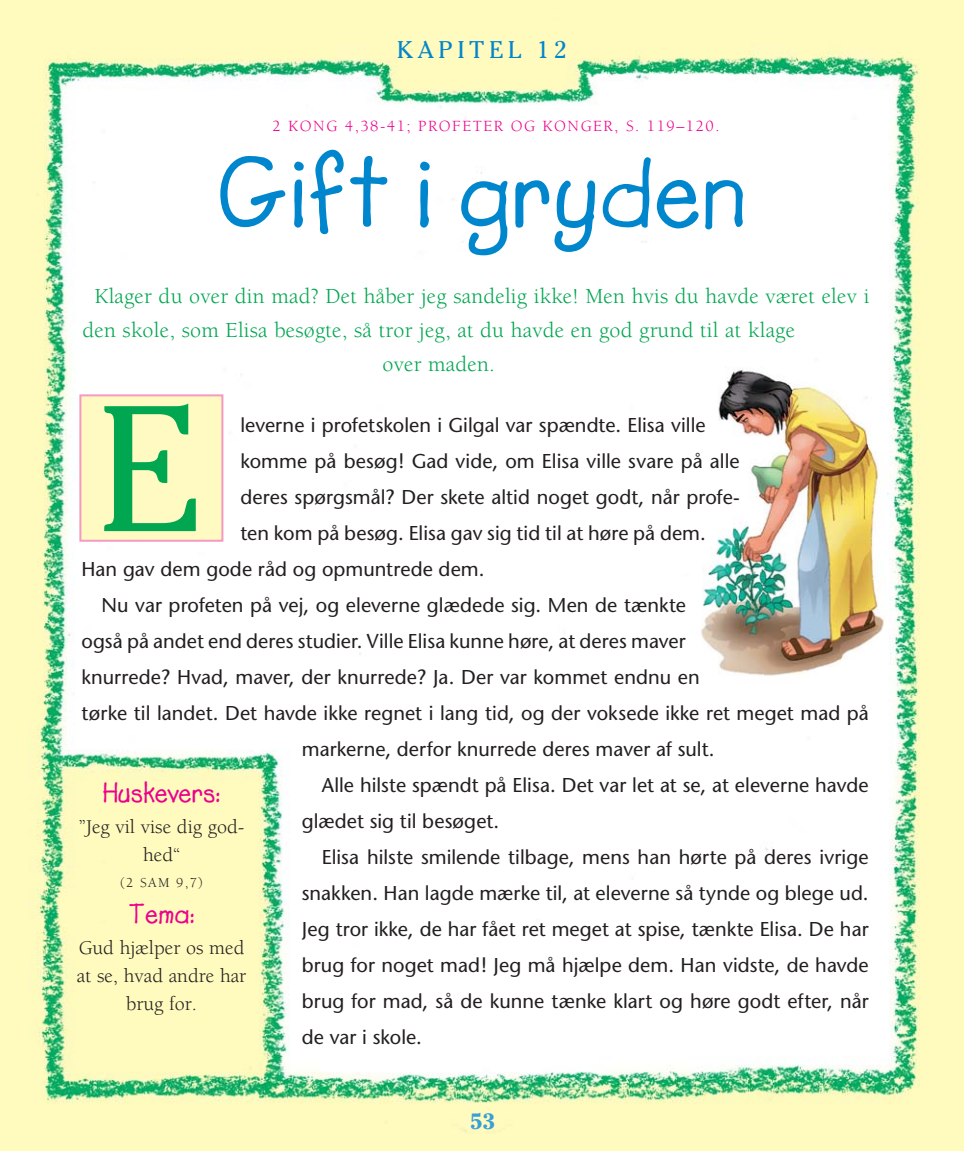
<style>
.page{position:relative;width:964px;height:1151px;background:#fff}
.page>*{position:absolute;margin:0;border:0;box-sizing:border-box;transform-origin:0 0}
.t1{font:177.6px "Cheltenham";color:#00a650}
.t2{font:700 100px "Lemonade ICG";letter-spacing:.01em;color:#0086cc}
.t3{font:700 28px "Lemonade ICG";color:#ec008c}
.t4{font:24px "Cheltenham";letter-spacing:.2em;color:#0086cc}
.t5{font:22px "Berkeley";letter-spacing:.01em;color:#00a650}
.t6{font:700 22px "Cheltenham";color:#389fd9}
.t7{font:20px "Stone Sans";color:#231f20}
.t8{font:20px/28px "Berkeley";color:#231f20;text-align:center}
.t9{font:16px "Berkeley";letter-spacing:.095em;color:#ec008c}
.t10{font:14px "Berkeley";color:#231f20}
</style>
<div class="page">
<img style="left:0;top:0;width:964px;height:1151px">
<svg style="left:686px;top:354px;width:207px;height:337px"></svg>
<img style="left:687px;top:360px;width:203px;height:326px">
<div style="left:80px;top:395px;width:142px;height:146px;background:#fffac2"></div>
<div style="left:79px;top:394px;width:144px;height:148px;border:2px solid #f49ac1"></div>
<p class="t4" style="left:397px;top:41px;width:171px">KAPITEL 12</p>
<p class="t9" style="left:272px;top:120px;width:449px">2 KONG 4,38-41; PROFETER OG KONGER, S. 119–120.</p>
<h2 class="t2" style="left:217px;top:149px;width:530px">Gift i gryden</h2>
<p class="t5" style="left:95px;top:287px;width:776px">Klager du over din mad? Det håber jeg sandelig ikke! Men hvis du havde været elev i</p>
<p class="t5" style="left:82px;top:321px;width:714px">den skole, som Elisa besøgte, så tror jeg, at du havde en god grund til at klage</p>
<p class="t5" style="left:382px;top:355px;width:114px">over maden.</p>
<h1 class="t1" style="left:99px;top:405px;width:105px">E</h1>
<p class="t7" style="left:240px;top:417px;width:467px">leverne i profetskolen i Gilgal var spændte. Elisa ville</p>
<p class="t7" style="left:240px;top:453px;width:501px">komme på besøg! Gad vide, om Elisa ville svare på alle</p>
<p class="t7" style="left:240px;top:489px;width:501px">deres spørgsmål? Der skete altid noget godt, når profe-</p>
<p class="t7" style="left:240px;top:525px;width:467px">ten kom på besøg. Elisa gav sig tid til at høre på dem.</p>
<p class="t7" style="left:81px;top:561px;width:405px">Han gav dem gode råd og opmuntrede dem.</p>
<p class="t7" style="left:101px;top:597px;width:586px">Nu var profeten på vej, og eleverne glædede sig. Men de tænkte</p>
<p class="t7" style="left:81px;top:633px;width:606px">også på andet end deres studier. Ville Elisa kunne høre, at deres maver</p>
<p class="t7" style="left:81px;top:669px;width:620px">knurrede? Hvad, maver, der knurrede? Ja. Der var kommet endnu en</p>
<p class="t7" style="left:81px;top:705px;width:789px">tørke til landet. Det havde ikke regnet i lang tid, og der voksede ikke ret meget mad på</p>
<p class="t7" style="left:302px;top:741px;width:414px">markerne, derfor knurrede deres maver af sult.</p>
<p class="t7" style="left:322px;top:777px;width:548px">Alle hilste spændt på Elisa. Det var let at se, at eleverne havde</p>
<p class="t7" style="left:302px;top:813px;width:199px">glædet sig til besøget.</p>
<p class="t7" style="left:322px;top:849px;width:548px">Elisa hilste smilende tilbage, mens han hørte på deres ivrige</p>
<p class="t7" style="left:302px;top:885px;width:568px">snakken. Han lagde mærke til, at eleverne så tynde og blege ud.</p>
<p class="t7" style="left:302px;top:921px;width:568px">Jeg tror ikke, de har fået ret meget at spise, tænkte Elisa. De har</p>
<p class="t7" style="left:302px;top:957px;width:568px">brug for noget mad! Jeg må hjælpe dem. Han vidste, de havde</p>
<p class="t7" style="left:302px;top:993px;width:568px">brug for mad, så de kunne tænke klart og høre godt efter, når</p>
<p class="t7" style="left:302px;top:1029px;width:122px">de var i skole.</p>
<h3 class="t3" style="left:103px;top:781px;width:119px">Huskevers:</h3>
<p class="t8" style="left:79px;top:815px;width:167px">”Jeg vil vise dig god&shy;hed“</p>
<p class="t10" style="left:120px;top:877px;width:84px">(2 SAM 9,7)</p>
<h3 class="t3" style="left:129px;top:902px;width:67px">Tema:</h3>
<p class="t8" style="left:77px;top:936px;width:171px">Gud hjælper os med at se, hvad andre har brug for.</p>
<p class="t6" style="left:470px;top:1113px;width:26px">53</p>
</div>
